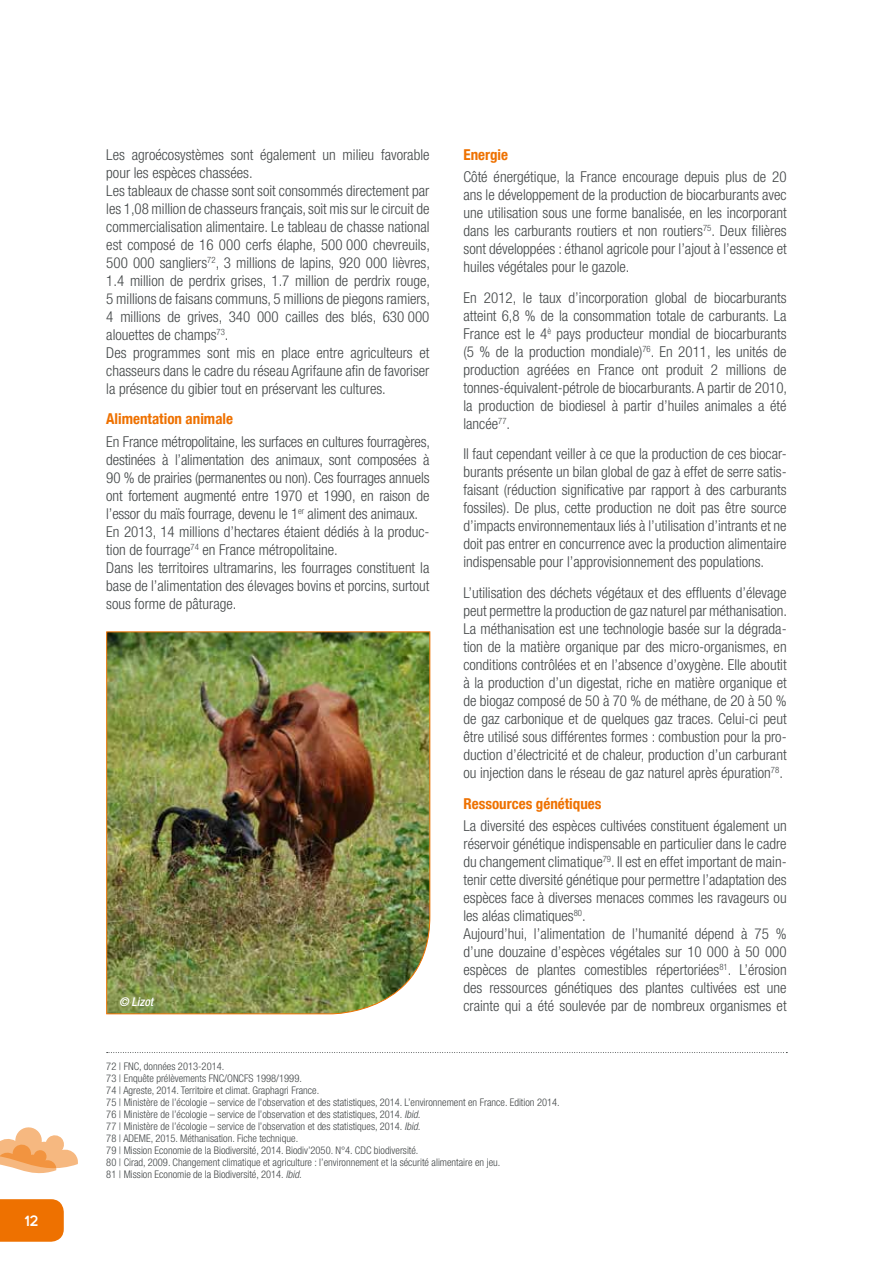
<style>
.page{position:relative;width:893px;height:1263px;background:#fff}
.page>*{position:absolute;margin:0;border:0;box-sizing:border-box;transform-origin:0 0}
.t1{font:300 condensed 15px/18px "Helvetica Neue LT Com";color:#424647;text-align:justify}
.t2{font:700 condensed 15px "Helvetica Neue LT Com";color:#ee7100}
.t3{font:700 15px "Uni Sans Semi";color:#fff}
.t4{font:italic 500 condensed 12px "Helvetica Neue LT Com";color:#fff}
.t5{font:300 condensed 10.5px/12px "Helvetica Neue LT Com";color:#424647}
.s1{font-style:italic}
</style>
<div class="page">
<svg style="left:107px;top:1052px;width:680px;height:1px"></svg>
<img style="left:106px;top:631px;width:325px;height:383px">
<svg style="left:0;top:1127px;width:78px;height:46px"></svg>
<svg style="left:0;top:1199px;width:64px;height:43px;background:#ee7609"></svg>
<p class="t3" style="left:25px;top:1212px;width:15px">12</p>
<p class="t1" style="left:106px;top:145px;width:325px;text-align:left">Les agroécosystèmes sont également un milieu favorable pour les espèces chassées.<br>Les tableaux de chasse sont soit consommés directement par les 1,08 million de chasseurs français, soit mis sur le circuit de commercialisation alimentaire. Le tableau de chasse national est composé de 16 000 cerfs élaphe, 500 000 chevreuils, 500 000 sangliers<sup>72</sup>, 3 millions de lapins, 920 000 lièvres, 1.4 million de perdrix grises, 1.7 million de perdrix rouge, 5 millions de faisans communs, 5 millions de piegons ramiers, 4 millions de grives, 340 000 cailles des blés, 630 000 alouettes de champs<sup>73</sup>.<br>Des programmes sont mis en place entre agriculteurs et chasseurs dans le cadre du réseau Agrifaune afin de favoriser la présence du gibier tout en préservant les cultures.</p>
<p class="t2" style="left:106px;top:410px;width:128px">Alimentation animale</p>
<p class="t1" style="left:106px;top:432px;width:325px;text-align:left">En France métropolitaine, les surfaces en cultures fourragères, destinées à l’alimentation des animaux, sont composées à 90 % de prairies (permanentes ou non). Ces fourrages annuels ont fortement augmenté entre 1970 et 1990, en raison de l’essor du maïs fourrage, devenu le 1<sup>er</sup> aliment des animaux.<br>En 2013, 14 millions d’hectares étaient dédiés à la produc&shy;tion de fourrage<sup>74</sup> en France métropolitaine.<br>Dans les territoires ultramarins, les fourrages constituent la base de l’alimentation des élevages bovins et porcins, surtout sous forme de pâturage.</p>
<p class="t4" style="left:119px;top:995px;width:36px">© Lizot</p>
<p class="t2" style="left:463px;top:145px;width:46px">Energie</p>
<p class="t1" style="left:463px;top:167px;width:325px">Côté énergétique, la France encourage depuis plus de 20 ans le développement de la production de biocarburants avec une utilisation sous une forme banalisée, en les incorporant dans les carburants routiers et non routiers<sup>75</sup>. Deux filières sont développées : éthanol agricole pour l’ajout à l’essence et huiles végétales pour le gazole.</p>
<p class="t1" style="left:463px;top:288px;width:325px">En 2012, le taux d’incorporation global de biocarburants atteint 6,8 % de la consommation totale de carburants. La France est le 4<sup>è</sup> pays producteur mondial de biocarburants (5 % de la production mondiale)<sup>76</sup>. En 2011, les unités de production agréées en France ont produit 2 millions de tonnes-équivalent-pétrole de biocarburants. A partir de 2010, la production de biodiesel à partir d’huiles animales a été lancée<sup>77</sup>.</p>
<p class="t1" style="left:463px;top:445px;width:325px">Il faut cependant veiller à ce que la production de ces biocar&shy;burants présente un bilan global de gaz à effet de serre satis&shy;faisant (réduction significative par rapport à des carburants fossiles). De plus, cette production ne doit pas être source d’impacts environnementaux liés à l’utilisation d’intrants et ne doit pas entrer en concurrence avec la production alimentaire indispensable pour l’approvisionnement des populations.</p>
<p class="t1" style="left:463px;top:584px;width:325px">L’utilisation des déchets végétaux et des effluents d’élevage peut permettre la production de gaz naturel par méthanisation.<br>La méthanisation est une technologie basée sur la dégrada&shy;tion de la matière organique par des micro-organismes, en conditions contrôlées et en l’absence d’oxygène. Elle aboutit à la production d’un digestat, riche en matière organique et de biogaz composé de 50 à 70 % de méthane, de 20 à 50 % de gaz carbonique et de quelques gaz traces. Celui-ci peut être utilisé sous différentes formes : combustion pour la pro&shy;duction d’électricité et de chaleur, production d’un carburant ou injection dans le réseau de gaz naturel après épuration<sup>78</sup>.</p>
<p class="t2" style="left:463px;top:794px;width:139px">Ressources génétiques</p>
<p class="t1" style="left:463px;top:817px;width:325px;text-align:left">La diversité des espèces cultivées constituent également un réservoir génétique indispensable en particulier dans le cadre du changement climatique<sup>79</sup>. Il est en effet important de main&shy;tenir cette diversité génétique pour permettre l’adaptation des espèces face à diverses menaces commes les ravageurs ou les aléas climatiques<sup>80</sup>.<br>Aujourd’hui, l’alimentation de l’humanité dépend à 75 % d’une douzaine d’espèces végétales sur 10 000 à 50 000 espèces de plantes comestibles répertoriées<sup>81</sup>. L’érosion des ressources génétiques des plantes cultivées est une crainte qui a été soulevée par de nombreux organismes et</p>
<p class="t5" style="left:106px;top:1060px;width:455px">72 | FNC, données 2013-2014.<br>73 | Enquête prélèvements FNC/ONCFS 1998/1999.<br>74 | Agreste, 2014. Territoire et climat. Graphagri France.<br>75 | Ministère de l’écologie – service de l’observation et des statistiques, 2014. L’environnement en France. Edition 2014.<br>76 | Ministère de l’écologie – service de l’observation et des statistiques, 2014. <span class="s1">Ibid.<br></span>77 | Ministère de l’écologie – service de l’observation et des statistiques, 2014. <span class="s1">Ibid.<br></span>78 | ADEME, 2015. Méthanisation. Fiche technique.<br>79 | Mission Economie de la Biodiversité, 2014. Biodiv’2050. N°4. CDC biodiversité.<br>80 | Cirad, 2009. Changement climatique et agriculture : l’environnement et la sécurité alimentaire en jeu.<br>81 | Mission Economie de la Biodiversité, 2014. <span class="s1">Ibid.</span></p>
</div>
